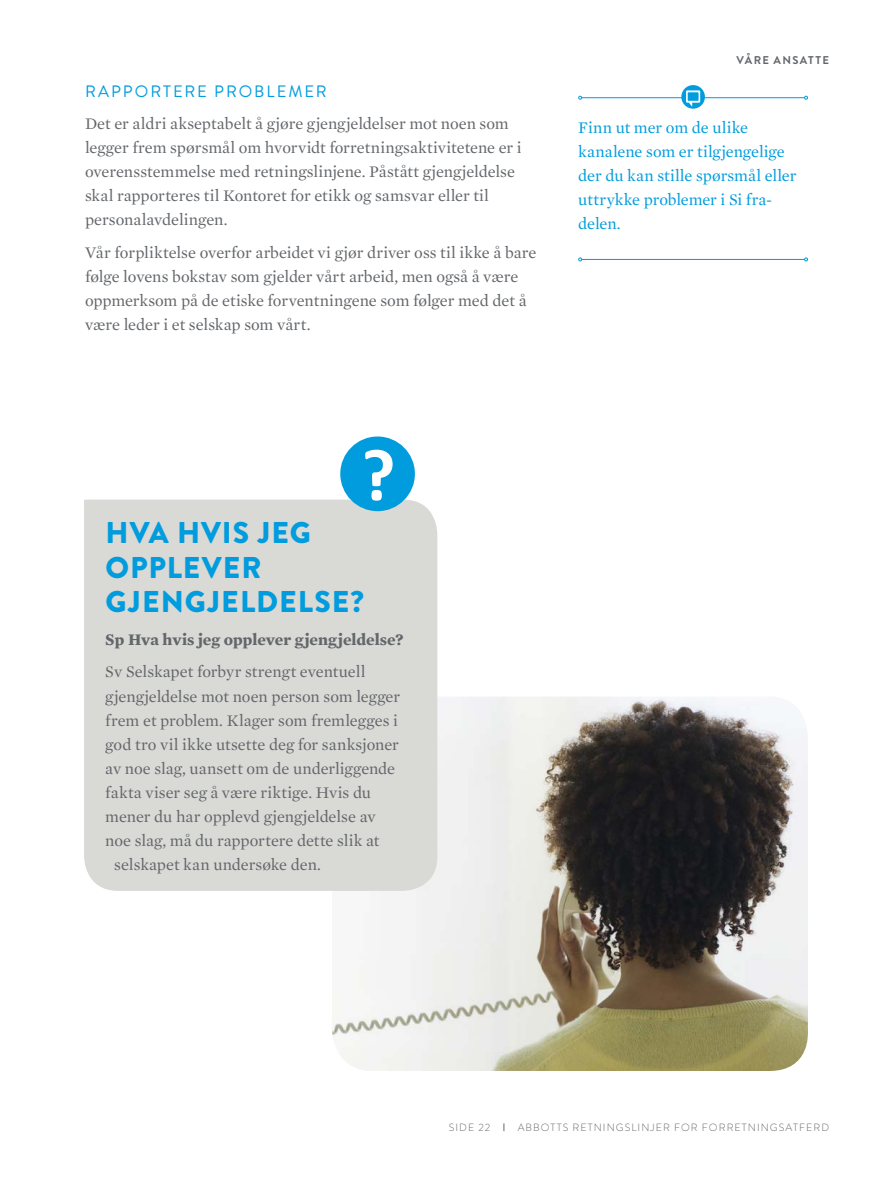
<style>
.page{position:relative;width:893px;height:1187px;background:#fff}
.page>*{position:absolute;margin:0;border:0;box-sizing:border-box;transform-origin:0 0}
.t1{font:900 30px/34.5px "Brandon Grotesque";letter-spacing:.035em;color:#009cde}
.t2{font:16.5px/24px "Mercury Text G1";letter-spacing:-.005em;color:#63666a}
.t3{font:16.5px/24px "Mercury Text G1";letter-spacing:-.005em;color:#009cde}
.t4{font:700 16.5px "Mercury Text G1";color:#63666a}
.t5{font:16.5px "Brandon Grotesque";letter-spacing:.12em;color:#009cde}
.t6{font:700 11.25px "Brandon Grotesque";letter-spacing:.12em;color:#63666a}
.t7{font:300 10.5px "Brandon Grotesque";letter-spacing:.1em;color:#63666a}
</style>
<div class="page">
<img style="left:330px;top:696px;width:478px;height:374px">
<hr style="left:582px;top:97px;width:222px;height:1px;background:#009cde">
<svg style="left:578px;top:96px;width:4px;height:4px"></svg>
<svg style="left:804px;top:96px;width:4px;height:4px"></svg>
<svg style="left:681px;top:85px;width:24px;height:24px"></svg>
<svg style="left:686px;top:90px;width:14px;height:17px"></svg>
<hr style="left:582px;top:259px;width:222px;height:1px;background:#009cde">
<svg style="left:578px;top:257px;width:4px;height:4px"></svg>
<svg style="left:804px;top:257px;width:4px;height:4px"></svg>
<div style="left:84px;top:499px;width:353px;height:391px;background:#d9d9d6"></div>
<div style="left:340px;top:436px;width:75px;height:75px;background:#009cde;border-radius:50%"></div>
<svg style="left:365px;top:449px;width:28px;height:51px"></svg>
<p class="t5" style="left:85px;top:80px;width:243px">RAPPORTERE PROB LEMER</p>
<p class="t2" style="left:85px;top:111px;width:438px">Det er aldri akseptabelt å gjøre gjengjeldelser mot noen som legger frem spørsmål om hvorvidt forretningsaktivitetene er i overensstemmelse med retningslinjene. Påstått gjengjeldelse skal rapporteres til Kontoret for etikk og samsvar eller til personalavdelingen.</p>
<p class="t2" style="left:85px;top:239px;width:453px">Vår forpliktelse overfor arbeidet vi gjør driver oss til ikke å bare følge lovens bokstav som gjelder vårt arbeid, men også å være oppmerksom på de etiske forventningene som følger med det å være leder i et selskap som vårt.</p>
<p class="t6" style="left:737px;top:52px;width:94px">VÅRE ANSATTE</p>
<p class="t3" style="left:578px;top:114px;width:220px">Finn ut mer om de ulike kanalene som er tilgjengelige der du kan stille spørsmål eller uttrykke problemer i Si fra&shy;delen.</p>
<h1 class="t1" style="left:106px;top:516px;width:260px">HVA HVIS JEG<br>OPPLEVER<br>GJENGJELDELSE?</h1>
<p class="t4" style="left:105px;top:627px;width:300px">Sp Hva hvis jeg opplever gjengjeldelse?</p>
<p class="t2" style="left:105px;top:659px;width:262px">Sv Selskapet forbyr strengt eventuell</p>
<p class="t2" style="left:105px;top:683px;width:296px">gjengjeldelse mot noen person som legger</p>
<p class="t2" style="left:105px;top:707px;width:294px">frem et problem. Klager som fremlegges i</p>
<p class="t2" style="left:105px;top:731px;width:295px">god tro vil ikke utsette deg for sanksjoner</p>
<p class="t2" style="left:105px;top:755px;width:291px">av noe slag, uansett om de underliggende</p>
<p class="t2" style="left:105px;top:779px;width:267px">fakta viser seg å være riktige. Hvis du</p>
<p class="t2" style="left:105px;top:803px;width:272px">mener du har opplevd gjengjeldelse av</p>
<p class="t2" style="left:105px;top:827px;width:275px">noe slag, må du rapportere dette slik at</p>
<p class="t2" style="left:114px;top:851px;width:208px">selskapet kan undersøke den.</p>
<p class="t7" style="left:449px;top:1120px;width:43px">SIDE 22</p>
<p class="t7" style="left:518px;top:1120px;width:313px">ABBOTTS RETNINGSLINJER FOR FORRETNINGSATFERD</p>
</div>
